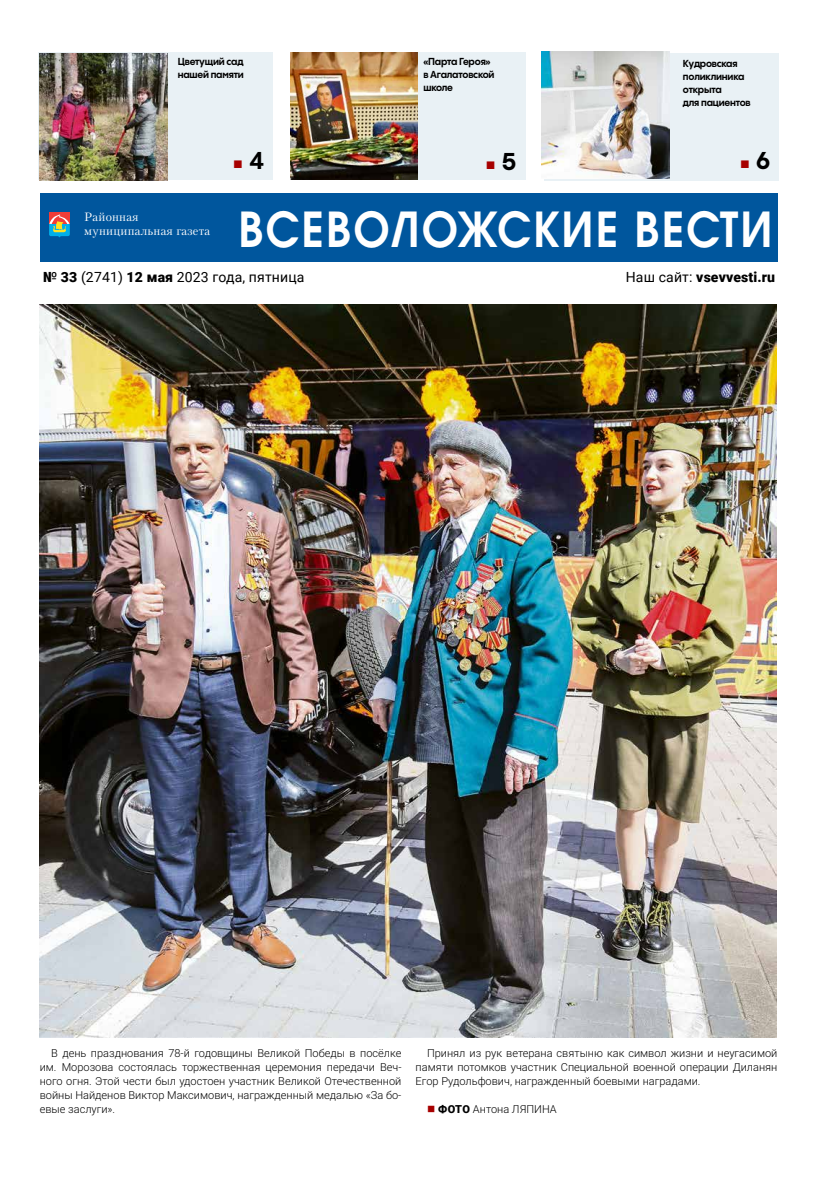
<style>
.page{position:relative;width:820px;height:1191px;background:#fff}
.page>*{position:absolute;margin:0;border:0;box-sizing:border-box;transform-origin:0 0}
.t1{font:700 48px "AG Avalanche C";letter-spacing:.05em;color:#fff;scale:.9 1}
.t2{font:700 24px "PP Pangram Sans";color:#000}
.t3{font:14px "Roboto";letter-spacing:.01em;color:#000}
.t4{font:900 14px "Roboto";letter-spacing:.01em;color:#000}
.t5{font:12px/14px "Petersburg C";letter-spacing:.02em;color:#fff}
.t6{font:300 11px/14px "Roboto";color:#000;text-align:justify}
.t7{font:700 10px/13px "PP Pangram Sans";letter-spacing:-.02em;color:#000;scale:.96 1}
.s1{color:#a70000}
.s2{font-weight:900}
.s3{font-weight:400}
</style>
<div class="page">
<div style="left:39px;top:52px;width:234px;height:127px;background:#e9f1f5"></div>
<div style="left:40px;top:193px;width:737px;height:69px;background:#00569d"></div>
<div style="left:49px;top:212px;width:21px;height:12px;background:#f13d37"></div>
<svg style="left:49px;top:215px;width:21px;height:22px"></svg>
<div style="left:291px;top:52px;width:234px;height:127px;background:#e9f1f5"></div>
<div style="left:543px;top:53px;width:234px;height:128px;background:#e9f1f5"></div>
<img style="left:290px;top:52px;width:127px;height:128px">
<img style="left:40px;top:53px;width:127px;height:128px">
<img style="left:541px;top:51px;width:128px;height:128px">
<img style="left:39px;top:305px;width:737px;height:732px">
<p class="t7" style="left:178px;top:55px;width:70px">Цветущий сад нашей памяти</p>
<p class="t7" style="left:423px;top:55px;width:76px">«Парта Героя» в Агалатовской школе</p>
<p class="t7" style="left:682px;top:56px;width:72px">Кудровская поликлиника открыта<br>для пациентов</p>
<h2 class="t2" style="left:233px;top:145px;width:32px"><span class="s1">■</span> 4</h2>
<h2 class="t2" style="left:485px;top:146px;width:32px"><span class="s1">■</span> 5</h2>
<h2 class="t2" style="left:739px;top:145px;width:32px"><span class="s1">■</span> 6</h2>
<h1 class="t1" style="left:238px;top:198px;width:594px">ВСЕВОЛОЖСКИЕ ВЕСТИ</h1>
<p class="t3" style="left:43px;top:267px;width:263px"><span class="s2">№ 33</span> (2741) <span class="s2">12 мая</span> 2023 года, пятница</p>
<p class="t4" style="left:625px;top:267px;width:151px"><span class="s3">Наш сайт:</span> vsevvesti.ru</p>
<p class="t5" style="left:84px;top:210px;width:127px">Районная муниципальная газета</p>
<p class="t6" style="left:40px;top:1045px;width:363px;text-indent:11px">В день празднования 78-й годовщины Великой Победы в посёлке им. Морозова состоялась торжественная церемония передачи Веч&shy;ного огня. Этой чести был удостоен участник Великой Отечественной войны Найденов Виктор Максимович, награжденный медалью «За бо&shy;евые заслуги».</p>
<p class="t6" style="left:415px;top:1045px;width:363px;text-indent:11px">Принял из рук ветерана святыню как символ жизни и неугасимой памяти потомков участник Специальной военной операции Диланян Егор Рудольфович, награжденный боевыми наградами.</p>
<p class="t6" style="left:427px;top:1101px;width:131px"><span class="s1">■</span> <span class="s2">ФОТО</span> Антона ЛЯПИНА</p>
</div>
